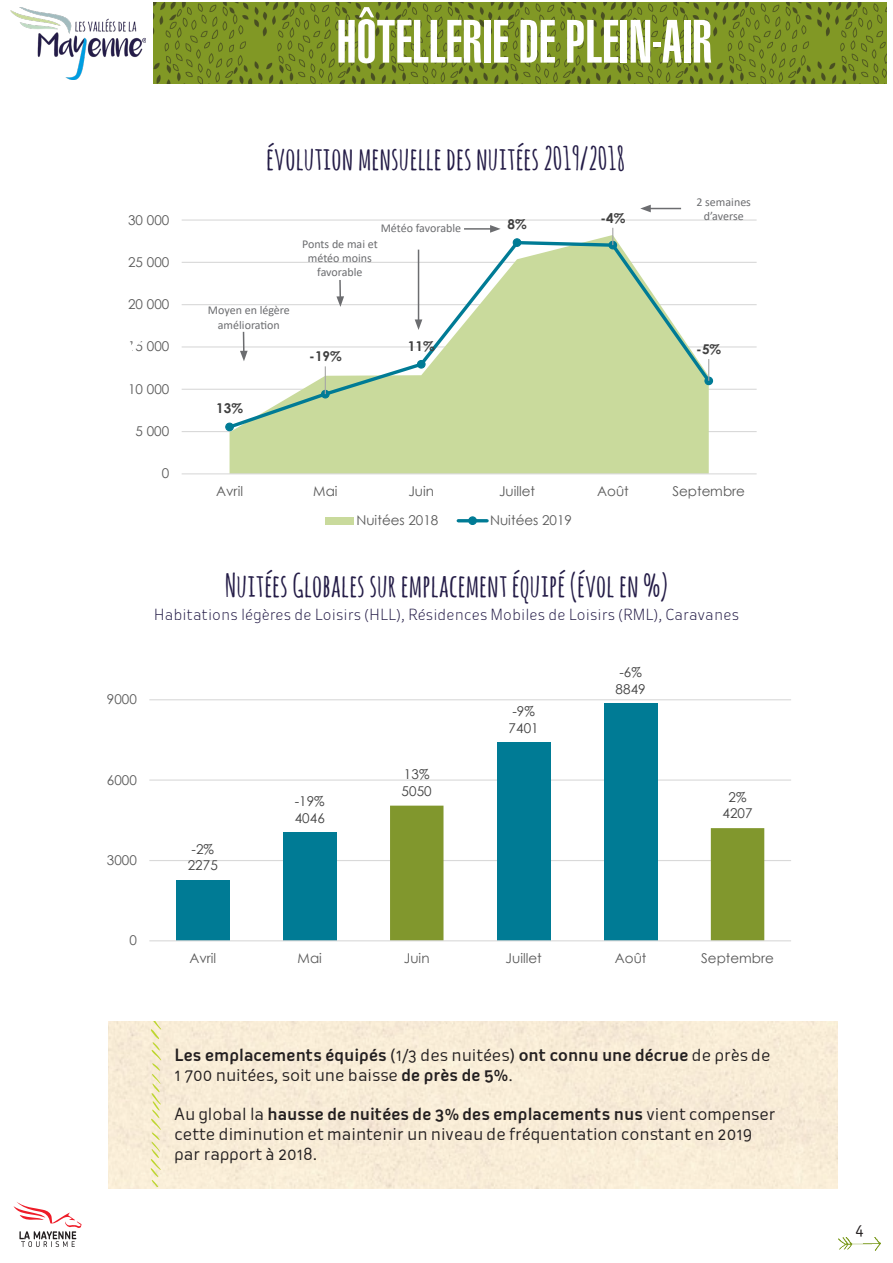
<style>
.page{position:relative;width:893px;height:1263px;background:#fff}
.page>*{position:absolute;margin:0;border:0;box-sizing:border-box;transform-origin:0 0}
.t1{font:900 extra-condensed 60px "Helvetica";color:#fff}
.t2{font:700 31.5px "Amatic SC";color:#241c47}
.t3{font:500 16.5px "Oceania Display";color:#231f20}
.t4{font:16.5px "Oceania Display";color:#231f20}
.t5{font:300 15px "Oceania Display";color:#241c47}
.t6{font:15px "Oceania Display";color:#231f20}
.t7{font:13.5px "Century Gothic";color:#595959}
.t8{font:13.5px/16.5px "Century Gothic";letter-spacing:.005em;color:#404040}
.t9{font:700 13.5px "Century Gothic";color:#404040}
.t10{font:12px/14.4px "Calibri";color:#6c6d70;text-align:center}
.s1{font-weight:400}
.s2{font-weight:500}
</style>
<div class="page">
<svg style="left:14px;top:1202px;width:68px;height:45px"></svg>
<img style="left:839px;top:1237px;width:41px;height:13px">
<img style="left:11px;top:7px;width:135px;height:72px">
<img style="left:154px;top:2px;width:732px;height:81px">
<div style="left:108px;top:1021px;width:729px;height:167px;background:#f8ecd7"></div>
<svg style="left:151px;top:1021px;width:10px;height:165px;background:#eee8bc"></svg>
<hr style="left:182px;top:431px;width:575px;height:1px;background:#d9d9d9">
<hr style="left:182px;top:389px;width:575px;height:1px;background:#d9d9d9">
<hr style="left:182px;top:346px;width:575px;height:1px;background:#d9d9d9">
<hr style="left:182px;top:304px;width:575px;height:1px;background:#d9d9d9">
<hr style="left:182px;top:262px;width:575px;height:1px;background:#d9d9d9">
<hr style="left:182px;top:219px;width:575px;height:2px;background:#d9d9d9">
<svg style="left:230px;top:235px;width:479px;height:238px;background:#cddda4"></svg>
<hr style="left:182px;top:473px;width:575px;height:1px;background:#d9d9d9">
<svg style="left:225px;top:239px;width:488px;height:192px"></svg>
<div style="left:226px;top:423px;width:7px;height:8px;background:#007b95;border-radius:50%"></div>
<div style="left:225px;top:423px;width:9px;height:8px;border:1px solid #007b95;border-radius:50%"></div>
<svg style="left:322px;top:390px;width:7px;height:8px"></svg>
<div style="left:321px;top:390px;width:9px;height:8px;border:1px solid #007b95;border-radius:50%"></div>
<div style="left:417px;top:360px;width:8px;height:8px;background:#007b95;border-radius:50%"></div>
<div style="left:417px;top:360px;width:9px;height:9px;border:1px solid #007b95;border-radius:50%"></div>
<div style="left:513px;top:239px;width:8px;height:7px;background:#007b95;border-radius:50%"></div>
<div style="left:513px;top:238px;width:8px;height:9px;border:1px solid #007b95;border-radius:50%"></div>
<div style="left:609px;top:241px;width:8px;height:8px;background:#007b95;border-radius:50%"></div>
<div style="left:608px;top:241px;width:9px;height:8px;border:1px solid #007b95;border-radius:50%"></div>
<div style="left:705px;top:377px;width:7px;height:8px;background:#007b95;border-radius:50%"></div>
<div style="left:704px;top:376px;width:9px;height:9px;border:1px solid #007b95;border-radius:50%"></div>
<svg style="left:325px;top:366px;width:1px;height:28px"></svg>
<svg style="left:612px;top:228px;width:1px;height:17px"></svg>
<svg style="left:708px;top:359px;width:1px;height:22px"></svg>
<div style="left:325px;top:517px;width:28px;height:7px;background:#c9da9c"></div>
<hr style="left:458px;top:519px;width:29px;height:3px;background:#007b95">
<div style="left:469px;top:517px;width:7px;height:7px;background:#007b95;border-radius:50%"></div>
<div style="left:468px;top:516px;width:9px;height:9px;border:1px solid #007b95;border-radius:50%"></div>
<hr style="left:464px;top:228px;width:28px;height:2px;background:#6c6d70">
<svg style="left:490px;top:225px;width:11px;height:8px"></svg>
<hr style="left:418px;top:250px;width:1px;height:72px;background:#6c6d70">
<svg style="left:415px;top:319px;width:7px;height:11px"></svg>
<hr style="left:648px;top:208px;width:33px;height:1px;background:#6c6d70">
<svg style="left:640px;top:205px;width:11px;height:7px"></svg>
<svg style="left:336px;top:280px;width:8px;height:27px"></svg>
<hr style="left:243px;top:332px;width:2px;height:21px;background:#6c6d70">
<svg style="left:240px;top:351px;width:8px;height:10px"></svg>
<hr style="left:149px;top:860px;width:642px;height:1px;background:#d9d9d9">
<hr style="left:149px;top:779px;width:642px;height:2px;background:#d9d9d9">
<hr style="left:149px;top:699px;width:642px;height:1px;background:#d9d9d9">
<div style="left:176px;top:880px;width:53px;height:61px;background:#007b95"></div>
<div style="left:283px;top:832px;width:54px;height:109px;background:#007b95"></div>
<div style="left:497px;top:743px;width:53px;height:198px;background:#007b95"></div>
<div style="left:604px;top:704px;width:53px;height:237px;background:#007b95"></div>
<svg style="left:390px;top:806px;width:374px;height:134px"></svg>
<hr style="left:149px;top:940px;width:642px;height:1px;background:#d9d9d9">
<h1 class="t1" style="left:337px;top:7px;width:377px">HÔTELLERIE DE PLEIN-AIR</h1>
<p class="t7" style="left:128px;top:210px;width:43px">30 000</p>
<p class="t7" style="left:128px;top:252px;width:43px">25 000</p>
<p class="t7" style="left:128px;top:295px;width:43px">20 000</p>
<p class="t7" style="left:128px;top:337px;width:43px">15 000</p>
<p class="t7" style="left:128px;top:379px;width:43px">10 000</p>
<p class="t7" style="left:136px;top:422px;width:35px">5 000</p>
<p class="t7" style="left:162px;top:464px;width:9px">0</p>
<p class="t2" style="left:266px;top:136px;width:360px">évolution mensuelle des nuitées 2019/2018</p>
<p class="t10" style="left:208px;top:303px;width:84px">Moyen en légère amélioration</p>
<p class="t10" style="left:381px;top:221px;width:82px">Météo favorable</p>
<p class="t10" style="left:302px;top:236px;width:77px">Ponts de mai et météo moins favorable</p>
<p class="t9" style="left:309px;top:346px;width:34px">-19%</p>
<p class="t9" style="left:408px;top:336px;width:28px">11%</p>
<p class="t9" style="left:216px;top:398px;width:28px">13%</p>
<p class="t9" style="left:508px;top:214px;width:21px">8%</p>
<p class="t9" style="left:600px;top:207px;width:26px">-4%</p>
<p class="t10" style="left:696px;top:194px;width:56px">2 semaines d’averse</p>
<p class="t9" style="left:696px;top:339px;width:26px">-5%</p>
<p class="t7" style="left:216px;top:481px;width:29px">Avril</p>
<p class="t7" style="left:313px;top:481px;width:26px">Mai</p>
<p class="t7" style="left:408px;top:481px;width:27px">Juin</p>
<p class="t7" style="left:499px;top:481px;width:38px">Juillet</p>
<p class="t7" style="left:597px;top:481px;width:33px">Août</p>
<p class="t7" style="left:672px;top:481px;width:74px">Septembre</p>
<p class="t7" style="left:356px;top:511px;width:83px">Nuitées 2018</p>
<p class="t7" style="left:490px;top:511px;width:83px">Nuitées 2019</p>
<p class="t7" style="left:107px;top:690px;width:31px">9000</p>
<p class="t7" style="left:107px;top:770px;width:31px">6000</p>
<p class="t7" style="left:107px;top:851px;width:31px">3000</p>
<p class="t2" style="left:225px;top:563px;width:445px">Nuitées Globales sur emplacement équipé (évol en %)</p>
<p class="t5" style="left:154px;top:606px;width:587px">Habitations légères de Loisirs (HLL), Résidences Mobiles de Loisirs (RML), Caravanes</p>
<p class="t7" style="left:180px;top:610px;width:538px">Habitations légères de Loisirs (HLL), Résidences Mobiles de Loisirs (RML), Caravanes</p>
<p class="t8" style="left:188px;top:840px;width:32px">-2%<br>2275</p>
<p class="t8" style="left:295px;top:793px;width:32px">-19%<br>4046</p>
<p class="t8" style="left:402px;top:766px;width:32px">13%<br>5050</p>
<p class="t8" style="left:509px;top:703px;width:32px">-9%<br>7401</p>
<p class="t8" style="left:616px;top:664px;width:32px">-6%<br>8849</p>
<p class="t8" style="left:722px;top:788px;width:32px;text-align:center">2%<br>4207</p>
<p class="t7" style="left:129px;top:931px;width:9px">0</p>
<p class="t7" style="left:189px;top:948px;width:29px">Avril</p>
<p class="t7" style="left:298px;top:948px;width:26px">Mai</p>
<p class="t7" style="left:404px;top:948px;width:27px">Juin</p>
<p class="t7" style="left:506px;top:948px;width:38px">Juillet</p>
<p class="t7" style="left:615px;top:948px;width:33px">Août</p>
<p class="t7" style="left:701px;top:948px;width:74px">Septembre</p>
<p class="t3" style="left:175px;top:1045px;width:598px">Les emplacements équipés <span class="s1">(1/3 des nuitées)</span> ont connu une décrue <span class="s1">de près de</span></p>
<p class="t4" style="left:175px;top:1065px;width:340px">1 700 nuitées, soit une baisse <span class="s2">de près de 5%</span>.</p>
<p class="t3" style="left:175px;top:1105px;width:603px"><span class="s1">Au global la</span> hausse de nuitées de 3% des emplacements nus <span class="s1">vient compenser</span></p>
<p class="t4" style="left:175px;top:1124px;width:579px">cette diminution et maintenir un niveau de fréquentation constant en 2019</p>
<p class="t4" style="left:175px;top:1144px;width:144px">par rapport à 2018.</p>
<p class="t6" style="left:855px;top:1221px;width:10px">4</p>
</div>
